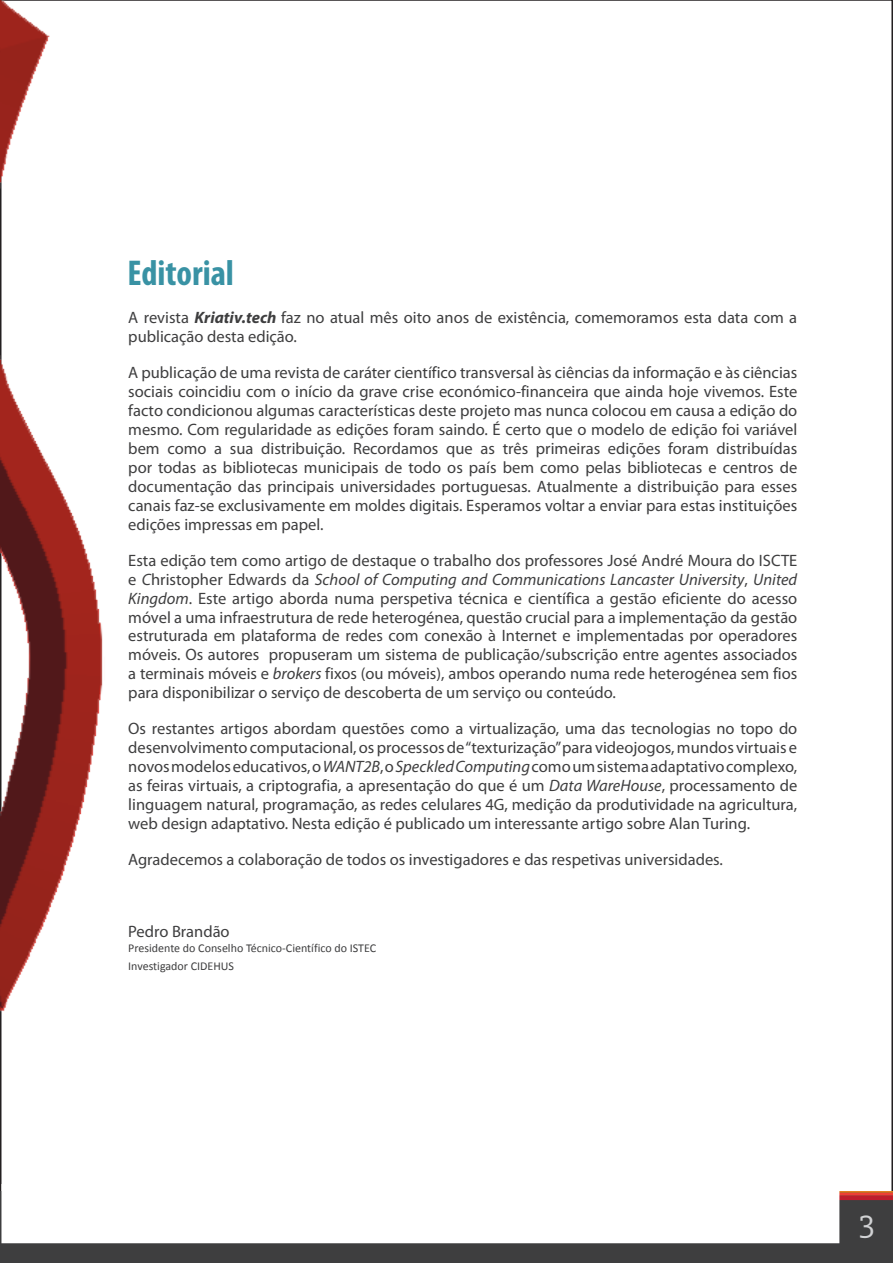
<style>
.page{position:relative;width:893px;height:1263px;background:#fff}
.page>*{position:absolute;margin:0;border:0;box-sizing:border-box;transform-origin:0 0}
.TituloArtigo{font:700 condensed 36px "Myriad Pro";color:#3992a4}
.t1{font:33px "Slabo 27 px";color:#d1d2d4}
.t2{font:16.5px/18.9px "Myriad Pro";color:#3e3e3f;text-align:justify}
.Footnote_text{font:12px "Calibri";color:#3e3e3f}
.s1{font-weight:700;font-style:italic}
.s2{font-style:italic}
</style>
<div class="page">
<div style="left:0;top:1191px;width:893px;height:72px;background:#3e3e3f"></div>
<div style="left:830px;top:1195px;width:63px;height:5px;background:#be1d2c"></div>
<hr style="left:830px;top:1192px;width:63px;height:3px;background:#ee3e35">
<hr style="left:830px;top:1191px;width:63px;height:1px;background:#f1851e">
<div style="left:2px;top:1185px;width:837px;height:57px;background:#fff"></div>
<div style="left:1px;top:1184px;width:838px;height:59px;border:2px solid #fff"></div>
<img style="left:0;top:0;width:154px;height:1037px">
<p class="TituloArtigo" style="left:128px;top:250px;width:108px">Editorial</p>
<p class="t2" style="left:128px;top:308px;width:670px">A revista <span class="s1">Kriativ.tech</span> faz no atual mês oito anos de existência, comemoramos esta data com a publicação desta edição.</p>
<p class="t2" style="left:128px;top:362px;width:671px">A publicação de uma revista de caráter científico transversal às ciências da informação e às ciências sociais coincidiu com o início da grave crise económico-financeira que ainda hoje vivemos. Este facto condicionou algumas características deste projeto mas nunca colocou em causa a edição do mesmo. Com regularidade as edições foram saindo. É certo que o modelo de edição foi variável bem como a sua distribuição. Recordamos que as três primeiras edições foram distribuídas por todas as bibliotecas municipais de todo os país bem como pelas bibliotecas e centros de documentação das principais universidades portuguesas. Atualmente a distribuição para esses canais faz-se exclusivamente em moldes digitais. Esperamos voltar a enviar para estas instituições edições impressas em papel.</p>
<p class="t2" style="left:128px;top:550px;width:671px">Esta edição tem como artigo de destaque o trabalho dos professores José André Moura do ISCTE e <span class="s2">C</span>hristopher Edwards da <span class="s2">School of Computing and Communications Lancaster University</span>, <span class="s2">United Kingdom</span>. Este artigo aborda numa perspetiva técnica e científica a gestão eficiente do acesso móvel a uma infraestrutura de rede heterogénea, questão crucial para a implementação da gestão estruturada em plataforma de redes com conexão à Internet e implementadas por operadores móveis. Os autores propuseram um sistema de publicação/subscrição entre agentes associados a terminais móveis e <span class="s2">brokers</span> fixos (ou móveis), ambos operando numa rede heterogénea sem fios para disponibilizar o serviço de descoberta de um serviço ou conteúdo.</p>
<p class="t2" style="left:128px;top:719px;width:671px">Os restantes artigos abordam questões como a virtualização, uma das tecnologias no topo do desenvolvimento computacional, os processos de “texturização” para videojogos, mundos virtuais e novos modelos educativos, o <span class="s2">WANT2B</span>, o <span class="s2">Speckled Computing</span> como um sistema adaptativo complexo, as feiras virtuais, a criptografia, a apresentação do que é um <span class="s2">Data WareHouse</span>, processamento de linguagem natural, programação, as redes celulares 4G, medição da produtividade na agricultura, web design adaptativo. Nesta edição é publicado um interessante artigo sobre Alan Turing.</p>
<p class="t2" style="left:128px;top:850px;width:596px">Agradecemos a colaboração de todos os investigadores e das respetivas universidades.</p>
<p class="t2" style="left:128px;top:922px;width:103px">Pedro Brandão</p>
<p class="Footnote_text" style="left:128px;top:939px;width:249px">Presidente do Conselho Técnico-Científico do ISTEC</p>
<p class="Footnote_text" style="left:128px;top:957px;width:107px">Investigador CIDEHUS</p>
<h2 class="t1" style="left:860px;top:1203px;width:16px">3</h2>
</div>
